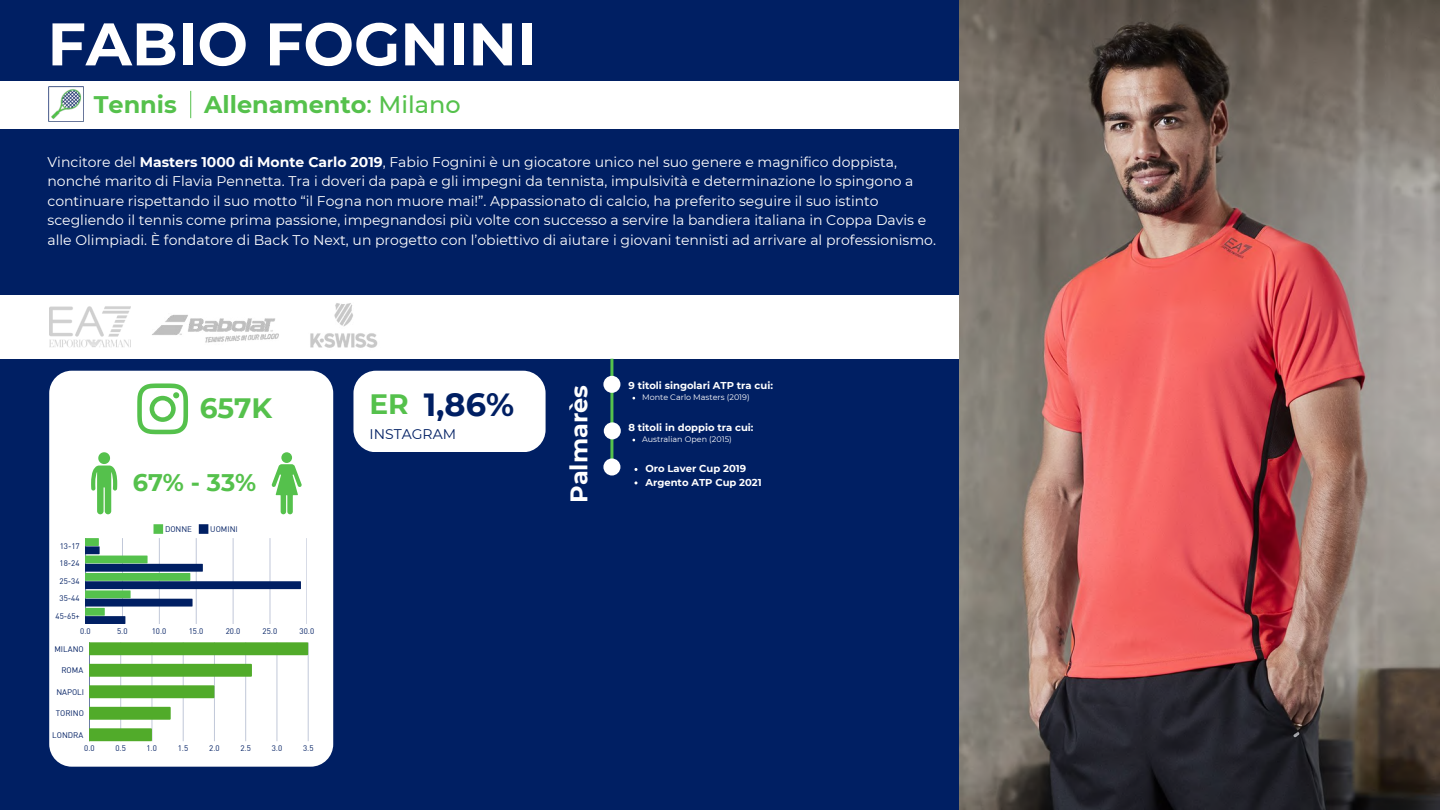
<style>
.page{position:relative;width:1440px;height:810px;background:#001f63}
.page>*{position:absolute;margin:0;border:0;box-sizing:border-box;transform-origin:0 0}
.t1{font:700 60px "Montserrat";color:#fff}
.t2{font:700 32px "Montserrat";color:#001f63}
.t3{font:700 28px "Montserrat";color:#55c14c}
.t4{font:700 24px "Montserrat";color:#55c14c}
.t5{font:700 24px "Montserrat";color:#fff}
.t6{font:14px/19.5px "Montserrat";color:#fff}
.t7{font:14px "Montserrat";color:#001f63}
.t8{font:700 10px/13.5px "Montserrat";color:#fff}
.t9{font:8px/17.4px "DIN";color:#001f63;text-align:center}
.t10{font:8px "Montserrat";color:#fff}
.s1{font-weight:500}
.s2{font-weight:700}
</style>
<div class="page">
<div style="left:0;top:81px;width:960px;height:48px;background:#fff"></div>
<div style="left:0;top:296px;width:959px;height:63px;background:#fff"></div>
<svg style="left:190px;top:91px;width:1px;height:27px"></svg>
<div style="left:49px;top:371px;width:284px;height:396px;background:#fff;border-radius:22px"></div>
<div style="left:353px;top:371px;width:193px;height:81px;background:#fff;border-radius:22px"></div>
<svg style="left:137px;top:383px;width:51px;height:51px"></svg>
<svg style="left:91px;top:452px;width:26px;height:62px"></svg>
<div style="left:281px;top:452px;width:11px;height:11px;background:#55c14c;border-radius:50%"></div>
<svg style="left:272px;top:464px;width:30px;height:50px"></svg>
<div style="left:154px;top:524px;width:9px;height:10px;background:#55c14c"></div>
<div style="left:199px;top:524px;width:9px;height:10px;background:#001f63"></div>
<svg style="left:86px;top:538px;width:215px;height:86px"></svg>
<hr style="left:89px;top:642px;width:1px;height:99px;background:#001f63;opacity:.6">
<hr style="left:121px;top:642px;width:1px;height:99px;background:#001f63;opacity:.25">
<hr style="left:152px;top:642px;width:1px;height:99px;background:#001f63;opacity:.25">
<hr style="left:183px;top:642px;width:1px;height:99px;background:#d2d7e3">
<hr style="left:214px;top:642px;width:1px;height:99px;background:#001f63;opacity:.25">
<hr style="left:246px;top:642px;width:1px;height:99px;background:#f3f4f7">
<hr style="left:277px;top:642px;width:1px;height:99px;background:#e3e6ed">
<hr style="left:308px;top:642px;width:1px;height:99px;background:#001f63;opacity:.25">
<svg style="left:89px;top:642px;width:219px;height:13px;background:#55ad2f"></svg>
<svg style="left:89px;top:664px;width:163px;height:13px;background:#54ac2e"></svg>
<svg style="left:89px;top:685px;width:125px;height:13px;background:#55ac2f"></svg>
<svg style="left:89px;top:707px;width:82px;height:13px"></svg>
<svg style="left:89px;top:728px;width:63px;height:13px"></svg>
<hr style="left:610px;top:359px;width:3px;height:108px;background:#55c14c">
<div style="left:603px;top:376px;width:17px;height:17px;background:#fff;border-radius:50%"></div>
<div style="left:604px;top:422px;width:17px;height:17px;background:#fff;border-radius:50%"></div>
<div style="left:603px;top:458px;width:17px;height:18px;background:#fff;border-radius:50%"></div>
<img style="left:310px;top:303px;width:68px;height:45px">
<img style="left:152px;top:315px;width:127px;height:28px">
<img style="left:49px;top:306px;width:82px;height:41px">
<img style="left:48px;top:87px;width:36px;height:35px">
<img style="left:960px;top:0;width:480px;height:810px">
<h1 class="t1" style="left:48px;top:7px;width:491px">FABIO FOGNINI</h1>
<h3 class="t4" style="left:94px;top:90px;width:369px">Tennis Allenamento<span class="s1">: Milano</span></h3>
<p class="t6" style="left:48px;top:152px;width:890px">Vincitore del <span class="s2">Masters 1000 di Monte Carlo 2019</span>, Fabio Fognini è un giocatore unico nel suo genere e magnifico doppista, nonché marito di Flavia Pennetta. Tra i doveri da papà e gli impegni da tennista, impulsività e determinazione lo spingono a continuare rispettando il suo motto “il Fogna non muore mai!”. Appassionato di calcio, ha preferito seguire il suo istinto scegliendo il tennis come prima passione, impegnandosi più volte con successo a servire la bandiera italiana in Coppa Davis e alle Olimpiadi. È fondatore di Back To Next, un progetto con l’obiettivo di aiutare i giovani tennisti ad arrivare al professionismo.</p>
<h3 class="t3" style="left:200px;top:391px;width:74px">657K</h3>
<h3 class="t4" style="left:133px;top:468px;width:125px">67% - 33%</h3>
<p class="t9" style="left:56px;top:537px;width:26px">13-17<br>18-24<br>25-34<br>35-44<br>45-65+</p>
<p class="t9" style="left:165px;top:520px;width:29px">DONNE</p>
<p class="t9" style="left:210px;top:520px;width:29px">UOMINI</p>
<p class="t9" style="left:80px;top:622px;width:12px">0.0</p>
<p class="t9" style="left:117px;top:622px;width:12px">5.0</p>
<p class="t9" style="left:152px;top:622px;width:16px">10.0</p>
<p class="t9" style="left:189px;top:622px;width:16px">15.0</p>
<p class="t9" style="left:226px;top:622px;width:16px">20.0</p>
<p class="t9" style="left:263px;top:622px;width:16px">25.0</p>
<p class="t9" style="left:300px;top:622px;width:16px">30.0</p>
<p class="t9" style="left:54px;top:640px;width:31px">MILANO</p>
<p class="t9" style="left:61px;top:661px;width:23px">ROMA</p>
<p class="t9" style="left:56px;top:683px;width:29px">NAPOLI</p>
<p class="t9" style="left:56px;top:704px;width:30px">TORINO</p>
<p class="t9" style="left:52px;top:726px;width:33px">LONDRA</p>
<p class="t9" style="left:84px;top:739px;width:12px">0.0</p>
<p class="t9" style="left:115px;top:739px;width:12px">0.5</p>
<p class="t9" style="left:146px;top:739px;width:12px">1.0</p>
<p class="t9" style="left:178px;top:739px;width:12px">1.5</p>
<p class="t9" style="left:209px;top:739px;width:12px">2.0</p>
<p class="t9" style="left:240px;top:739px;width:12px">2.5</p>
<p class="t9" style="left:272px;top:739px;width:12px">3.0</p>
<p class="t9" style="left:303px;top:739px;width:12px">3.5</p>
<h2 class="t2" style="left:424px;top:385px;width:92px">1,86%</h2>
<h3 class="t5" style="left:564px;top:503px;width:119px;rotate:-90deg">Palmarès</h3>
<p class="t8" style="left:628px;top:379px;width:146px">9 titoli singolari ATP tra cui:</p>
<p class="t10" style="left:642px;top:392px;width:109px">Monte Carlo Masters (2019)</p>
<p class="t8" style="left:628px;top:421px;width:127px">8 titoli in doppio tra cui:</p>
<p class="t10" style="left:642px;top:434px;width:91px">Australian Open (2015)</p>
<p class="t8" style="left:645px;top:462px;width:118px">Oro Laver Cup 2019<br>Argento ATP Cup 2021</p>
<h3 class="t3" style="left:369px;top:387px;width:41px">ER</h3>
<p class="t7" style="left:369px;top:425px;width:88px">INSTAGRAM</p>
</div>
